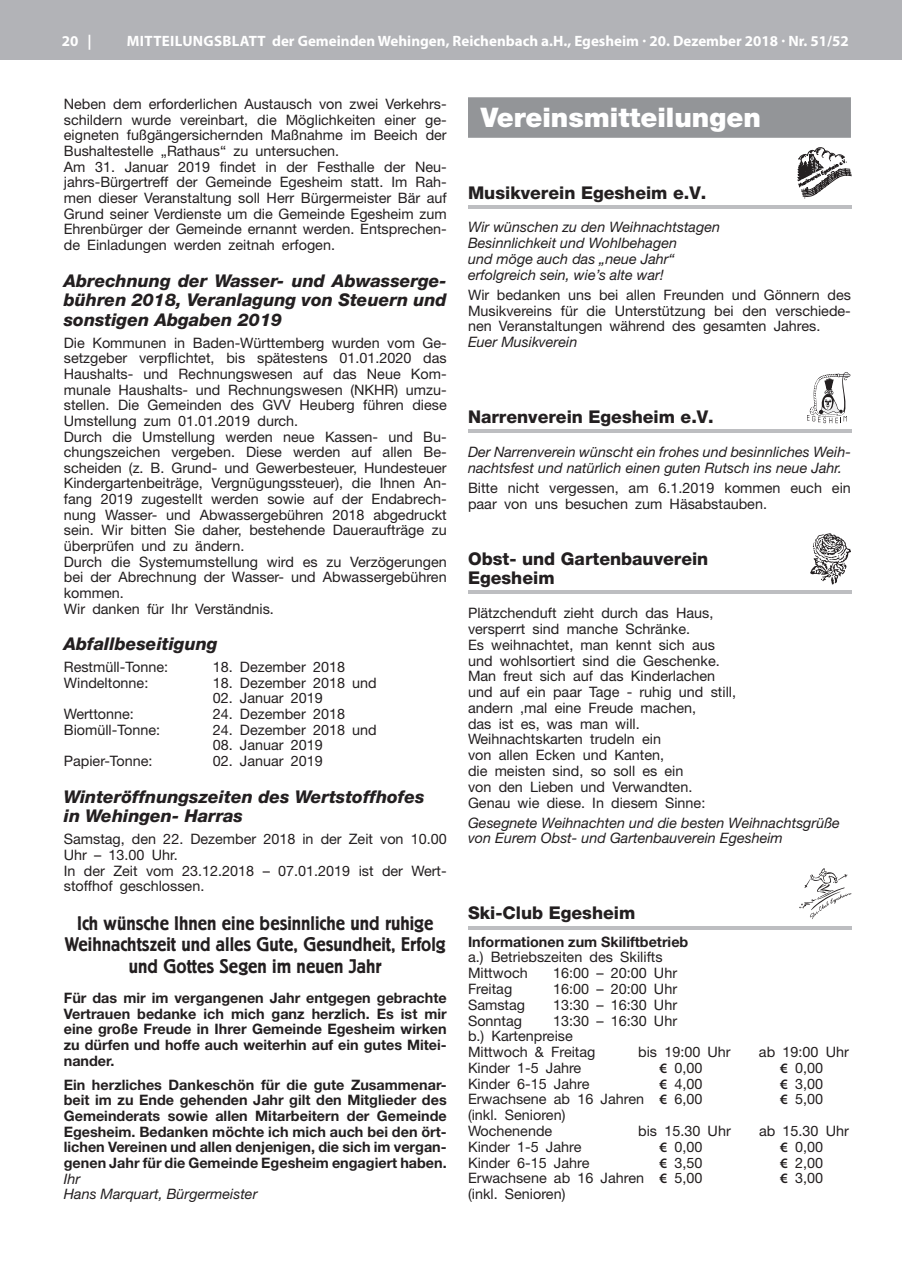
<style>
.page{position:relative;width:902px;height:1280px;background:#fff}
.page>*{position:absolute;margin:0;border:0;box-sizing:border-box;transform-origin:0 0}
.t1{font:900 27px "Helvetica Neue";color:#fff}
.t2{font:500 19.5px/21.5px "Berliner Grotesk BQ";color:#231f20;text-align:center}
.t3{font:italic 800 17.55px/19.6px "Helvetica Neue";color:#231f20;text-align:justify}
.t4{font:800 17.55px/19.2px "Helvetica Neue";color:#231f20}
.t5{font:700 15px "Myriad Pro";color:#fff}
.t6{font:14.4px/15.6px "Helvetica Neue";color:#231f20}
.t7{font:700 14.4px/15.6px "Helvetica Neue";color:#231f20;text-align:justify}
.t8{font:italic 14.4px/15.8px "Helvetica Neue";color:#231f20}
.s1{font-family:"Myriad Pro";font-weight:600}
</style>
<div class="page">
<hr style="left:901px;top:0;width:1px;height:60px;background:#b2b3b7">
<div style="left:0;top:0;width:901px;height:60px;background:#b2b3b7"></div>
<div style="left:468px;top:97px;width:382px;height:41px;background:#939598"></div>
<svg style="left:797px;top:147px;width:54px;height:52px"></svg>
<hr style="left:468px;top:205px;width:383px;height:3px;background:#bdbec1">
<svg style="left:807px;top:372px;width:43px;height:51px"></svg>
<hr style="left:468px;top:429px;width:383px;height:4px;background:#bdbec1">
<svg style="left:810px;top:533px;width:41px;height:52px"></svg>
<hr style="left:468px;top:591px;width:383px;height:3px;background:#bdbec1">
<svg style="left:799px;top:868px;width:52px;height:51px"></svg>
<hr style="left:468px;top:926px;width:383px;height:3px;background:#bdbec1">
<p class="t5" style="left:62px;top:31px;width:31px">20 |</p>
<p class="t5" style="left:127px;top:31px;width:723px">MITTEILUNGSBLATT der Gemeinden Wehingen, Reichenbach a.H., Egesheim · 20. Dezember 2018 · Nr. 51/52</p>
<p class="t6" style="left:64px;top:96px;width:384px">Neben dem erforderlichen Austausch von zwei Verkehrs&shy;schildern wurde vereinbart, die Möglichkeiten einer ge&shy;eigneten fußgängersichernden Maßnahme im Beeich der Bushaltestelle „Rathaus“ zu untersuchen.<br>Am 31. Januar 2019 findet in der Festhalle der Neu&shy;jahrs-Bürgertreff der Gemeinde Egesheim statt. Im Rah&shy;men dieser Veranstaltung soll Herr Bürgermeister Bär auf Grund seiner Verdienste um die Gemeinde Egesheim zum Ehrenbürger der Gemeinde ernannt werden. Entsprechen&shy;de Einladungen werden zeitnah erfogen.</p>
<p class="t3" style="left:64px;top:270px;width:384px">Abrechnung der Wasser- und Abwasserge&shy;bühren 2018, Veranlagung von Steuern und sonstigen Abgaben 2019</p>
<p class="t6" style="left:64px;top:335px;width:384px">Die Kommunen in Baden-Württemberg wurden vom Ge&shy;setzgeber verpflichtet, bis spätestens 01.01.2020 das Haushalts- und Rechnungswesen auf das Neue Kom&shy;munale Haushalts- und Rechnungswesen (NKHR) umzu&shy;stellen. Die Gemeinden des GVV Heuberg führen diese Umstellung zum 01.01.2019 durch.<br>Durch die Umstellung werden neue Kassen- und Bu&shy;chungszeichen vergeben. Diese werden auf allen Be&shy;scheiden (z. B. Grund- und Gewerbesteuer, Hundesteuer Kindergartenbeiträge, Vergnügungssteuer), die Ihnen An&shy;fang 2019 zugestellt werden sowie auf der Endabrech&shy;nung Wasser- und Abwassergebühren 2018 abgedruckt sein. Wir bitten Sie daher, bestehende Daueraufträge zu überprüfen und zu ändern.<br>Durch die Systemumstellung wird es zu Verzögerungen bei der Abrechnung der Wasser- und Abwassergebühren kommen.<br>Wir danken für Ihr Verständnis.</p>
<p class="t3" style="left:64px;top:634px;width:155px">Abfallbeseitigung</p>
<p class="t6" style="left:64px;top:659px;width:106px">Restmüll-Tonne:</p>
<p class="t6" style="left:213px;top:659px;width:134px">18. Dezember 2018</p>
<p class="t6" style="left:64px;top:675px;width:86px">Windeltonne:</p>
<p class="t6" style="left:213px;top:675px;width:165px">18. Dezember 2018 und</p>
<p class="t6" style="left:213px;top:690px;width:112px">02. Januar 2019</p>
<p class="t6" style="left:64px;top:706px;width:72px">Werttonne:</p>
<p class="t6" style="left:213px;top:706px;width:134px">24. Dezember 2018</p>
<p class="t6" style="left:64px;top:722px;width:98px">Biomüll-Tonne:</p>
<p class="t6" style="left:213px;top:722px;width:165px">24. Dezember 2018 und</p>
<p class="t6" style="left:213px;top:737px;width:112px">08. Januar 2019</p>
<p class="t6" style="left:64px;top:753px;width:90px">Papier-Tonne:</p>
<p class="t6" style="left:213px;top:753px;width:112px">02. Januar 2019</p>
<p class="t3" style="left:64px;top:786px;width:362px">Winteröffnungszeiten des Wertstoffhofes in Wehingen- Harras</p>
<p class="t6" style="left:64px;top:831px;width:384px">Samstag, den 22. Dezember 2018 in der Zeit von 10.00<br>Uhr – 13.00 Uhr.<br>In der Zeit vom 23.12.2018 – 07.01.2019 ist der Wert&shy;stoffhof geschlossen.</p>
<h2 class="t2" style="left:65px;top:913px;width:382px">Ich wünsche Ihnen eine besinnliche und ruhige<br>Weihnachtszeit und alles Gute, Gesundheit, Erfolg und Gottes Segen im neuen Jahr</h2>
<p class="t7" style="left:64px;top:990px;width:384px">Für das mir im vergangenen Jahr entgegen gebrachte Vertrauen bedanke ich mich ganz herzlich. Es ist mir eine große Freude in Ihrer Gemeinde Egesheim wirken zu dürfen und hoffe auch weiterhin auf ein gutes Mitei&shy;nander.</p>
<p class="t7" style="left:64px;top:1076px;width:384px">Ein herzliches Dankeschön für die gute Zusammenar&shy;beit im zu Ende gehenden Jahr gilt den Mitglieder des Gemeinderats sowie allen Mitarbeitern der Gemeinde Egesheim. Bedanken möchte ich mich auch bei den ört&shy;lichen Vereinen und allen denjenigen, die sich im vergan&shy;genen Jahr für die Gemeinde Egesheim engagiert haben.</p>
<p class="t8" style="left:64px;top:1170px;width:195px">Ihr<br>Hans Marquart, Bürgermeister</p>
<h1 class="t1" style="left:480px;top:101px;width:282px">Vereinsmitteilungen</h1>
<p class="t4" style="left:468px;top:183px;width:240px">Musikverein Egesheim e.V.</p>
<p class="t8" style="left:468px;top:219px;width:253px">Wir wünschen zu den Weihnachtstagen Besinnlichkeit und Wohlbehagen<br>und möge auch das „neue Jahr“ erfolgreich sein, wie’s alte war!</p>
<p class="t6" style="left:468px;top:287px;width:384px;text-align:justify">Wir bedanken uns bei allen Freunden und Gönnern des Musikvereins für die Unterstützung bei den verschiede&shy;nen Veranstaltungen während des gesamten Jahres.</p>
<p class="t8" style="left:468px;top:334px;width:111px">Euer Musikverein</p>
<p class="t4" style="left:468px;top:407px;width:247px">Narrenverein Egesheim e.V.</p>
<p class="t8" style="left:468px;top:444px;width:384px">Der Narrenverein wünscht ein frohes und besinnliches Weih&shy;nachtsfest und natürlich einen guten Rutsch ins neue Jahr.</p>
<p class="t6" style="left:468px;top:479px;width:384px">Bitte nicht vergessen, am 6.1.2019 kommen euch ein paar von uns besuchen zum Häsabstauben.</p>
<p class="t4" style="left:468px;top:549px;width:242px">Obst- und Gartenbauverein<br>Egesheim</p>
<p class="t6" style="left:468px;top:605px;width:269px">Plätzchenduft zieht durch das Haus, versperrt sind manche Schränke.<br>Es weihnachtet, man kennt sich aus und wohlsortiert sind die Geschenke.<br>Man freut sich auf das Kinderlachen und auf ein paar Tage - ruhig und still, andern ‚mal eine Freude machen,<br>das ist es, was man will.<br>Weihnachtskarten trudeln ein<br>von allen Ecken und Kanten,<br>die meisten sind, so soll es ein<br>von den Lieben und Verwandten.<br>Genau wie diese. In diesem Sinne:</p>
<p class="t8" style="left:468px;top:814px;width:373px">Gesegnete Weihnachten und die besten Weihnachtsgrüße von Eurem Obst- und Gartenbauverein Egesheim</p>
<p class="t4" style="left:468px;top:903px;width:169px">Ski-Club Egesheim</p>
<p class="t7" style="left:468px;top:933px;width:222px">Informationen zum Skiliftbetrieb</p>
<p class="t6" style="left:468px;top:949px;width:196px">a.) Betriebszeiten des Skilifts<br>Mittwoch</p>
<p class="t6" style="left:553px;top:965px;width:125px">16:00 – 20:00 Uhr</p>
<p class="t6" style="left:468px;top:981px;width:46px">Freitag</p>
<p class="t6" style="left:553px;top:981px;width:125px">16:00 – 20:00 Uhr</p>
<p class="t6" style="left:468px;top:996px;width:59px">Samstag</p>
<p class="t6" style="left:553px;top:996px;width:125px">13:30 – 16:30 Uhr</p>
<p class="t6" style="left:468px;top:1012px;width:56px">Sonntag</p>
<p class="t6" style="left:468px;top:1012px;width:211px;text-indent:85px">13:30 – 16:30 Uhr b.) Kartenpreise<br>Mittwoch &amp; Freitag</p>
<p class="t6" style="left:638px;top:1044px;width:94px">bis 19:00 Uhr</p>
<p class="t6" style="left:758px;top:1044px;width:91px">ab 19:00 Uhr</p>
<p class="t6" style="left:468px;top:1060px;width:115px">Kinder 1-5 Jahre</p>
<p class="t6" style="left:659px;top:1060px;width:44px"><span class="s1">€</span> 0,00</p>
<p class="t6" style="left:780px;top:1060px;width:44px"><span class="s1">€</span> 0,00</p>
<p class="t6" style="left:468px;top:1075px;width:123px">Kinder 6-15 Jahre</p>
<p class="t6" style="left:659px;top:1075px;width:44px"><span class="s1">€</span> 4,00</p>
<p class="t6" style="left:780px;top:1075px;width:44px"><span class="s1">€</span> 3,00</p>
<p class="t6" style="left:468px;top:1091px;width:236px">Erwachsene ab 16 Jahren <span class="s1">€</span> 6,00</p>
<p class="t6" style="left:780px;top:1091px;width:44px"><span class="s1">€</span> 5,00</p>
<p class="t6" style="left:468px;top:1107px;width:99px">(inkl. Senioren)<br>Wochenende</p>
<p class="t6" style="left:638px;top:1123px;width:94px">bis 15.30 Uhr</p>
<p class="t6" style="left:759px;top:1123px;width:91px">ab 15.30 Uhr</p>
<p class="t6" style="left:468px;top:1139px;width:115px">Kinder 1-5 Jahre</p>
<p class="t6" style="left:659px;top:1139px;width:44px"><span class="s1">€</span> 0,00</p>
<p class="t6" style="left:780px;top:1139px;width:44px"><span class="s1">€</span> 0,00</p>
<p class="t6" style="left:468px;top:1154px;width:123px">Kinder 6-15 Jahre</p>
<p class="t6" style="left:659px;top:1154px;width:44px"><span class="s1">€</span> 3,50</p>
<p class="t6" style="left:780px;top:1154px;width:44px"><span class="s1">€</span> 2,00</p>
<p class="t6" style="left:468px;top:1170px;width:236px">Erwachsene ab 16 Jahren <span class="s1">€</span> 5,00</p>
<p class="t6" style="left:780px;top:1170px;width:44px"><span class="s1">€</span> 3,00</p>
<p class="t6" style="left:468px;top:1186px;width:99px">(inkl. Senioren)</p>
</div>
